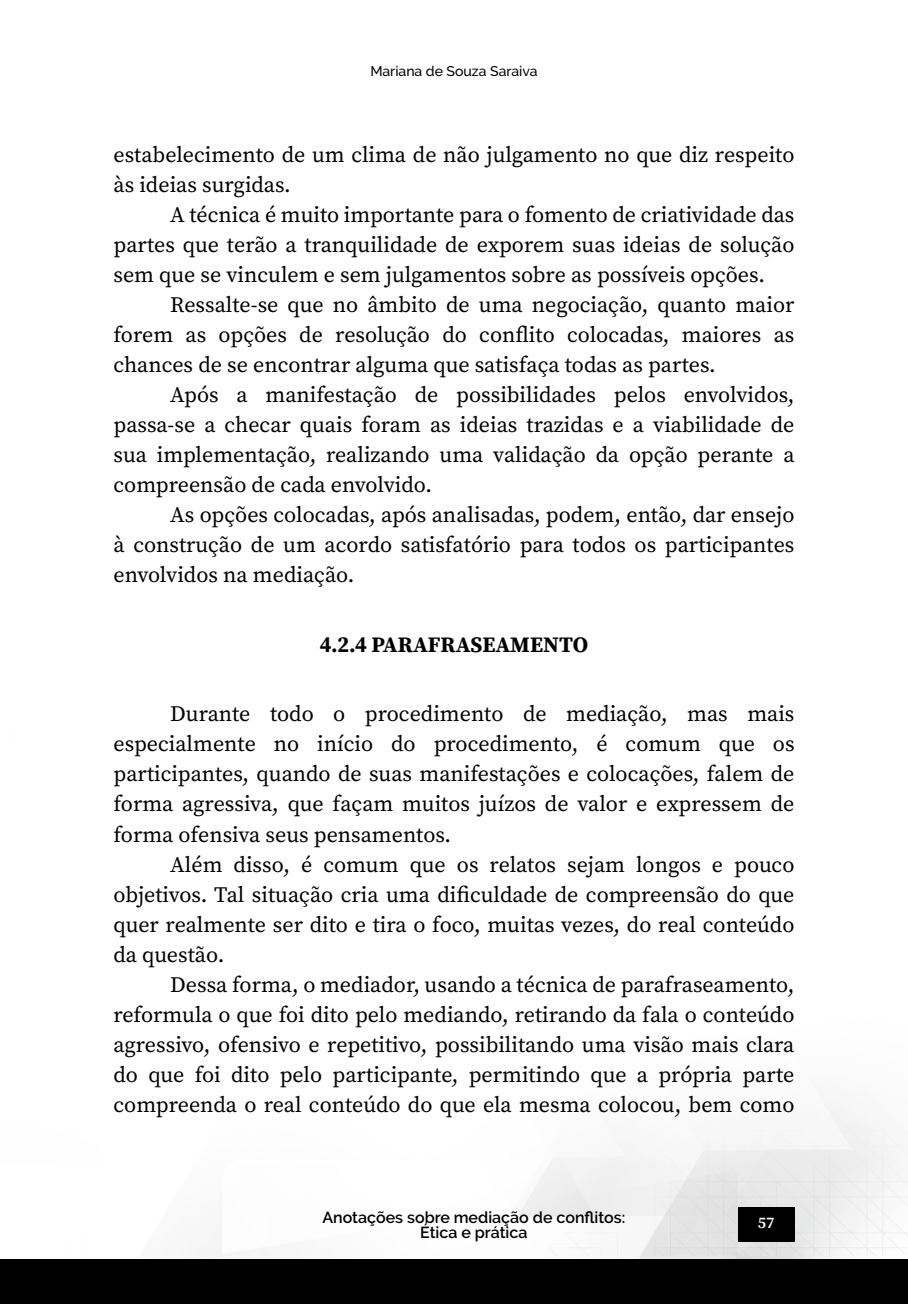
<style>
.page{position:relative;width:908px;height:1304px;background:#fff}
.page>*{position:absolute;margin:0;border:0;box-sizing:border-box;transform-origin:0 0}
.t1{font:22px/30px "Source Serif Pro";color:#000;text-align:justify}
.t2{font:700 22px "Source Serif Pro";color:#000}
.t3{font:600 16px/15.6px "Raleway";color:#000;text-align:center}
.t4{font:600 16px "Source Serif Pro";color:#fff}
.t5{font:500 14px "Raleway";color:#000}
</style>
<div class="page">
<img style="left:0;top:1102px;width:907px;height:158px">
<div style="left:0;top:1260px;width:907px;height:44px;background:#000"></div>
<div style="left:737px;top:1208px;width:57px;height:34px;background:#000"></div>
<p class="t5" style="left:370px;top:63px;width:169px">Mariana de Souza Saraiva</p>
<p class="t1" style="left:113px;top:140px;width:682px">estabelecimento de um clima de não julgamento no que diz respeito às ideias surgidas.</p>
<p class="t1" style="left:113px;top:200px;width:682px;text-indent:57px">A técnica é muito importante para o fomento de criatividade das partes que terão a tranquilidade de exporem suas ideias de solução sem que se vinculem e sem julgamentos sobre as possíveis opções.</p>
<p class="t1" style="left:113px;top:290px;width:682px;text-indent:57px">Ressalte-se que no âmbito de uma negociação, quanto maior forem as opções de resolução do conflito colocadas, maiores as chances de se encontrar alguma que satisfaça todas as partes.</p>
<p class="t1" style="left:113px;top:380px;width:682px;text-indent:57px">Após a manifestação de possibilidades pelos envolvidos, passa-se a checar quais foram as ideias trazidas e a viabilidade de sua implementação, realizando uma validação da opção perante a compreensão de cada envolvido.</p>
<p class="t1" style="left:113px;top:500px;width:682px;text-indent:57px">As opções colocadas, após analisadas, podem, então, dar ensejo à construção de um acordo satisfatório para todos os participantes envolvidos na mediação.</p>
<p class="t2" style="left:319px;top:629px;width:270px">4.2.4 PARAFRASEAMENTO</p>
<p class="t1" style="left:113px;top:699px;width:682px;text-indent:57px">Durante todo o procedimento de mediação, mas mais especialmente no início do procedimento, é comum que os participantes, quando de suas manifestações e colocações, falem de forma agressiva, que façam muitos juízos de valor e expressem de forma ofensiva seus pensamentos.</p>
<p class="t1" style="left:113px;top:849px;width:682px;text-indent:57px">Além disso, é comum que os relatos sejam longos e pouco objetivos. Tal situação cria uma dificuldade de compreensão do que quer realmente ser dito e tira o foco, muitas vezes, do real conteúdo da questão.</p>
<p class="t1" style="left:113px;top:969px;width:682px;text-indent:57px">Dessa forma, o mediador, usando a técnica de parafraseamento, reformula o que foi dito pelo mediando, retirando da fala o conteúdo agressivo, ofensivo e repetitivo, possibilitando uma visão mais clara do que foi dito pelo participante, permitindo que a própria parte compreenda o real conteúdo do que ela mesma colocou, bem como</p>
<p class="t3" style="left:322px;top:1209px;width:304px">Anotações sobre mediação de conflitos:<br>Ética e prática</p>
<p class="t4" style="left:757px;top:1212px;width:18px">57</p>
</div>
